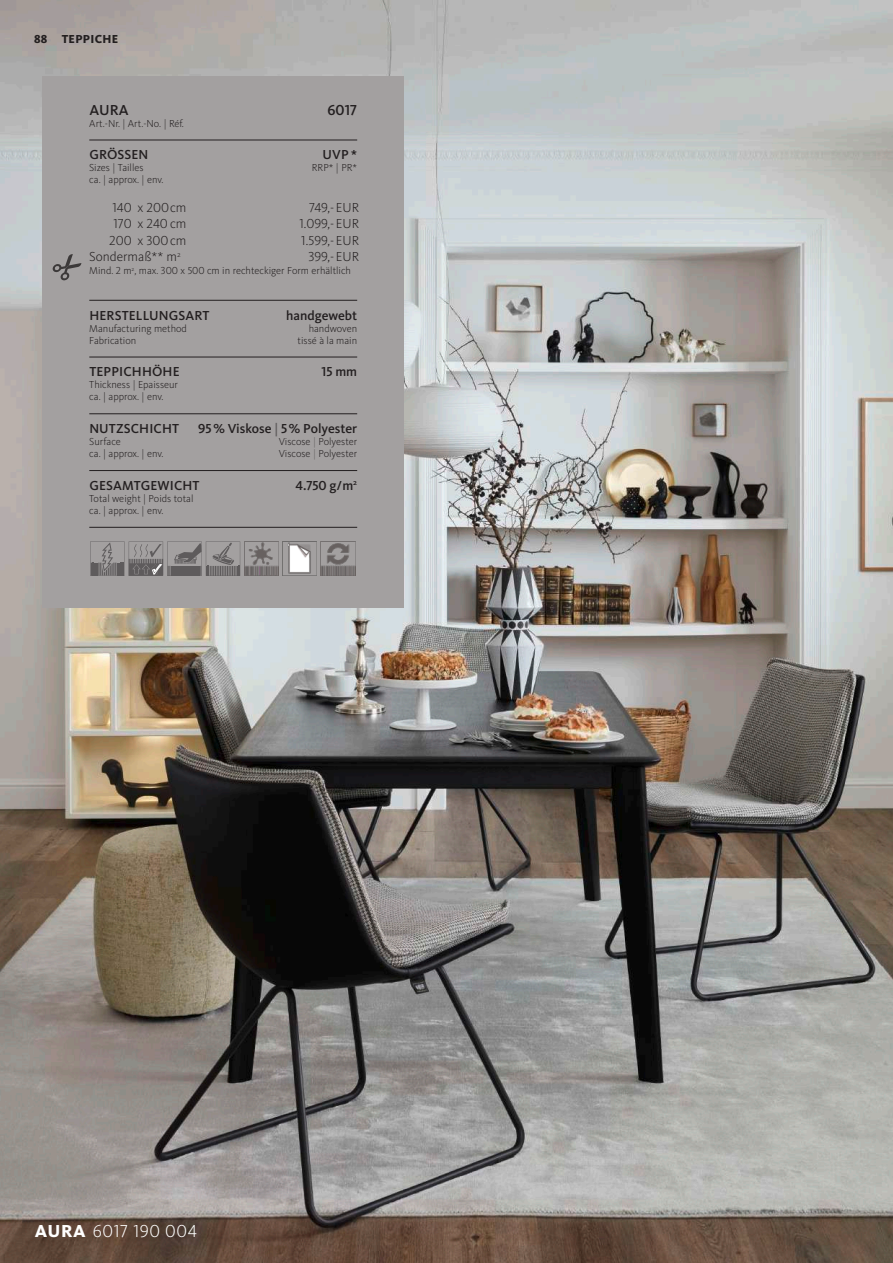
<style>
.page{position:relative;width:893px;height:1263px;background:#fff}
.page>*{position:absolute;margin:0;border:0;box-sizing:border-box;transform-origin:0 0}
.t1{font:300 18px "Kievit Pro";letter-spacing:.03em;color:#fff}
.t2{font:500 15px "Kievit Pro";color:#231f20}
.t3{font:500 13.5px "Kievit Pro";letter-spacing:.01em;color:#231f20}
.t4{font:300 13.5px "Kievit Pro";color:#231f20}
.t5{font:800 12px "Kievit Pro";letter-spacing:.025em;color:#231f20}
.t6{font:300 10.5px/12px "Kievit Pro";color:#231f20}
.s1{color:#5e5b5c}
.s2{font-weight:800}
</style>
<div class="page">
<img style="left:0;top:0;width:893px;height:1263px">
<div style="left:43px;top:77px;width:361px;height:531px;background:#a3a0a0"></div>
<hr style="left:89px;top:140px;width:268px;height:1px;background:#231f20">
<hr style="left:89px;top:300px;width:268px;height:1px;background:#231f20">
<hr style="left:89px;top:357px;width:268px;height:1px;background:#231f20">
<hr style="left:89px;top:413px;width:268px;height:1px;background:#231f20">
<hr style="left:89px;top:470px;width:268px;height:1px;background:#231f20">
<hr style="left:89px;top:527px;width:268px;height:1px;background:#231f20">
<svg style="left:90px;top:541px;width:150px;height:35px"></svg>
<img style="left:244px;top:541px;width:34px;height:35px">
<img style="left:321px;top:541px;width:34px;height:35px">
<img style="left:282px;top:541px;width:35px;height:35px">
<svg style="left:52px;top:254px;width:30px;height:27px"></svg>
<p class="t5" style="left:34px;top:32px;width:86px">88 TEPPICHE</p>
<h2 class="t2" style="left:89px;top:101px;width:41px">AURA</h2>
<h2 class="t2" style="left:328px;top:101px;width:31px">6017</h2>
<p class="t6" style="left:89px;top:117px;width:96px">Art.-Nr. | Art.-No. | Réf.</p>
<p class="t3" style="left:89px;top:147px;width:61px">GRÖSSEN</p>
<p class="t3" style="left:323px;top:147px;width:36px">UVP *</p>
<p class="t6" style="left:89px;top:162px;width:56px">Sizes | Tailles</p>
<p class="t6" style="left:312px;top:162px;width:47px">RRP* | PR*</p>
<p class="t6" style="left:89px;top:174px;width:76px">ca. | approx. | env.</p>
<p class="t4" style="left:112px;top:199px;width:76px">140 x 200cm</p>
<p class="t4" style="left:309px;top:199px;width:51px">749,- EUR</p>
<p class="t4" style="left:113px;top:216px;width:75px">170 x 240 cm</p>
<p class="t4" style="left:299px;top:216px;width:61px">1.099,- EUR</p>
<p class="t4" style="left:109px;top:232px;width:79px">200 x 300cm</p>
<p class="t4" style="left:301px;top:232px;width:59px">1.599,- EUR</p>
<p class="t4" style="left:89px;top:249px;width:93px">Sondermaß** m<sup>2</sup></p>
<p class="t4" style="left:308px;top:249px;width:52px">399,- EUR</p>
<p class="t6" style="left:89px;top:265px;width:263px">Mind. 2 m<sup>2</sup>, max. 300 x 500 cm in rechteckiger Form erhältlich</p>
<p class="t3" style="left:89px;top:307px;width:122px">HERSTELLUNGSART</p>
<p class="t3" style="left:286px;top:307px;width:72px">handgewebt</p>
<p class="t6" style="left:89px;top:322px;width:99px">Manufacturing method</p>
<p class="t6" style="left:309px;top:322px;width:50px">handwoven</p>
<p class="t6" style="left:89px;top:334px;width:48px">Fabrication</p>
<p class="t6" style="left:298px;top:334px;width:61px">tissé à la main</p>
<p class="t3" style="left:89px;top:364px;width:92px">TEPPICHHÖHE</p>
<p class="t3" style="left:321px;top:364px;width:37px">15 mm</p>
<p class="t6" style="left:89px;top:379px;width:90px">Thickness | Epaisseur ca. | approx. | env.</p>
<p class="t3" style="left:89px;top:421px;width:91px">NUTZSCHICHT</p>
<p class="t3" style="left:198px;top:421px;width:160px">95% Viskose <span class="s1">|</span> 5% Polyester</p>
<p class="t6" style="left:89px;top:436px;width:33px">Surface</p>
<p class="t6" style="left:279px;top:436px;width:80px">Viscose <span class="s1">|</span> Polyester</p>
<p class="t6" style="left:89px;top:448px;width:76px">ca. | approx. | env.</p>
<p class="t6" style="left:279px;top:448px;width:80px">Viscose <span class="s1">|</span> Polyester</p>
<p class="t3" style="left:89px;top:477px;width:112px">GESAMTGEWICHT</p>
<p class="t3" style="left:295px;top:477px;width:63px">4.750 g/m<sup>2</sup></p>
<p class="t6" style="left:89px;top:492px;width:106px">Total weight | Poids total ca. | approx. | env.</p>
<h1 class="t1" style="left:35px;top:1220px;width:164px"><span class="s2">AURA</span> 6017 190 004</h1>
</div>
